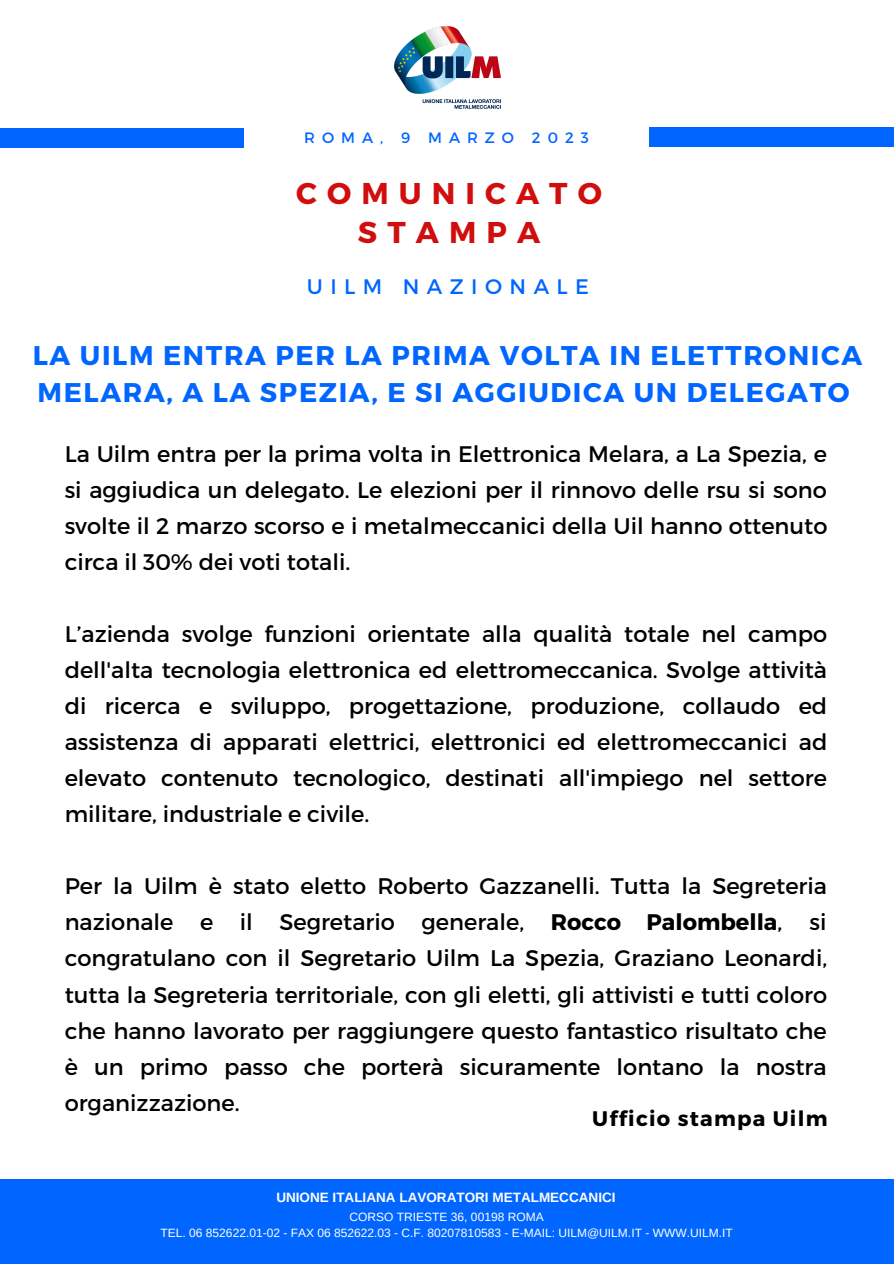
<style>
.page{position:relative;width:894px;height:1264px;background:#fff}
.page>*{position:absolute;margin:0;border:0;box-sizing:border-box;transform-origin:0 0}
.t1{font:700 30px/38.2px "Montserrat";letter-spacing:.335em;color:#d10e0e;text-align:center}
.t2{font:700 27px/37.2px "Montserrat";letter-spacing:.06em;color:#06f}
.t3{font:22.5px/36px "Montserrat";color:#000;text-align:justify}
.t4{font:700 21px "Montserrat";letter-spacing:.06em;color:#000}
.t5{font:21px "Montserrat";letter-spacing:.355em;color:#06f}
.t6{font:15px "Montserrat";letter-spacing:.465em;color:#06f}
.t7{font:700 13.5px "Arimo";color:#fff}
.t8{font:12px/15.8px "Arimo";color:#fff;text-align:center}
.s1{font-weight:700}
</style>
<div class="page">
<div style="left:0;top:128px;width:243px;height:19px;background:#06f"></div>
<div style="left:649px;top:128px;width:244px;height:19px;background:#06f"></div>
<img style="left:394px;top:27px;width:106px;height:82px">
<div style="left:0;top:1179px;width:893px;height:84px;background:#06f"></div>
<p class="t6" style="left:304px;top:128px;width:286px">ROMA, 9 MARZO 2023</p>
<h1 class="t1" style="left:296px;top:173px;width:307px">COMUNICATO<br>STAMPA</h1>
<p class="t5" style="left:307px;top:272px;width:283px">UILM NAZIONALE</p>
<p class="t2" style="left:33px;top:335px;width:830px">LA UILM ENTRA PER LA PRIMA VOLTA IN ELETTRONICA<br>MELARA, A LA SPEZIA, E SI AGGIUDICA UN DELEGATO</p>
<p class="t3" style="left:65px;top:434px;width:764px">La Uilm entra per la prima volta in Elettronica Melara, a La Spezia, e si aggiudica un delegato. Le elezioni per il rinnovo delle rsu si sono svolte il 2 marzo scorso e i metalmeccanici della Uil hanno ottenuto circa il 30% dei voti totali.</p>
<p class="t3" style="left:65px;top:615px;width:764px">L’azienda svolge funzioni orientate alla qualità totale nel campo dell'alta tecnologia elettronica ed elettromeccanica. Svolge attività di ricerca e sviluppo, progettazione, produzione, collaudo ed assistenza di apparati elettrici, elettronici ed elettromeccanici ad elevato contenuto tecnologico, destinati all'impiego nel settore militare, industriale e civile.</p>
<p class="t3" style="left:65px;top:867px;width:763px">Per la Uilm è stato eletto Roberto Gazzanelli. Tutta la Segreteria nazionale e il Segretario generale, <span class="s1">Rocco Palombella</span>, si congratulano con il Segretario Uilm La Spezia, Graziano Leonardi, tutta la Segreteria territoriale, con gli eletti, gli attivisti e tutti coloro che hanno lavorato per raggiungere questo fantastico risultato che è un primo passo che porterà sicuramente lontano la nostra organizzazione.</p>
<p class="t4" style="left:592px;top:1104px;width:237px">Ufficio stampa Uilm</p>
<p class="t7" style="left:276px;top:1189px;width:340px">UNIONE ITALIANA LAVORATORI METALMECCANICI</p>
<p class="t8" style="left:160px;top:1208px;width:573px">CORSO TRIESTE 36, 00198 ROMA<br>TEL. 06 852622.01-02 - FAX 06 852622.03 - C.F. 80207810583 - E-MAIL: UILM@UILM.IT - WWW.UILM.IT</p>
</div>
